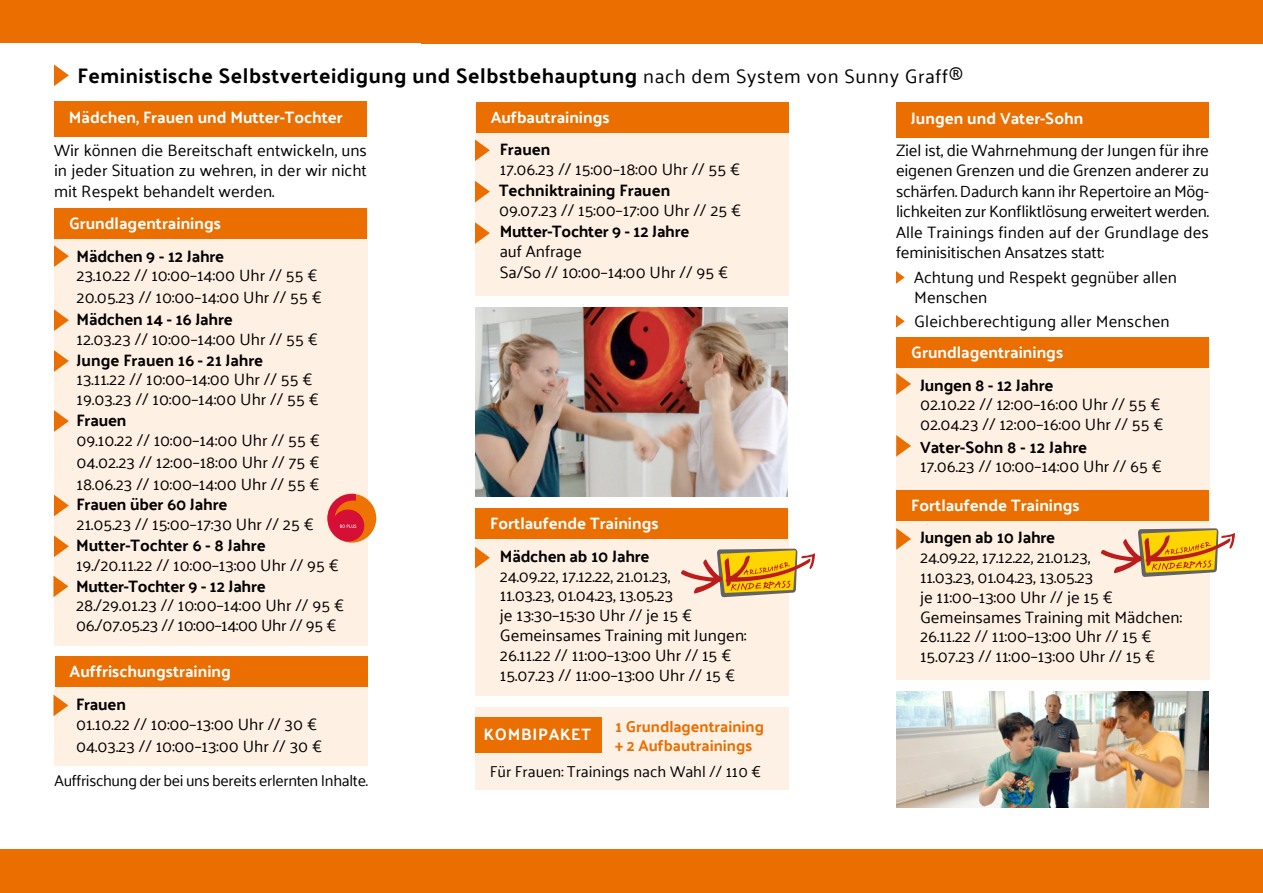
<style>
.page{position:relative;width:1263px;height:893px;background:#fff}
.page>*{position:absolute;margin:0;border:0;box-sizing:border-box;transform-origin:0 0}
.t1{font:700 21px "Palanquin";letter-spacing:.025em;color:#000}
.t2{font:16.5px/19.8px "Palanquin";color:#000}
.t3{font:700 16.5px "Palanquin";letter-spacing:-.01em;color:#000}
.t4{font:700 16.5px "Palanquin";color:#fff}
.t5{font:700 16.5px "Palanquin";letter-spacing:.04em;color:#fff}
.t6{font:15.75px "Palanquin";letter-spacing:-.02em;color:#000}
.t7{font:700 15.75px/18.9px "Palanquin";color:#ea6e00}
.t8{font:15.75px "Palanquin";color:#000}
.s1{font-weight:400;font-size:19.5px}
</style>
<div class="page">
<div style="left:475px;top:104px;width:313px;height:192px;background:#fff0e4"></div>
<div style="left:475px;top:510px;width:313px;height:185px;background:#fff0e4"></div>
<div style="left:896px;top:102px;width:313px;height:36px;background:#ea6e00"></div>
<div style="left:54px;top:101px;width:313px;height:36px;background:#ea6e00"></div>
<div style="left:0;top:850px;width:1263px;height:43px;background:#ea6e00"></div>
<div style="left:0;top:0;width:1263px;height:42px;background:#ea6e00"></div>
<svg style="left:54px;top:64px;width:15px;height:22px"></svg>
<div style="left:54px;top:208px;width:313px;height:438px;background:#fff0e4"></div>
<div style="left:54px;top:208px;width:313px;height:31px;background:#ea6e00"></div>
<svg style="left:475px;top:547px;width:15px;height:21px"></svg>
<svg style="left:475px;top:139px;width:15px;height:22px"></svg>
<svg style="left:475px;top:181px;width:15px;height:21px"></svg>
<div style="left:421px;top:0;width:842px;height:43px;background:#ea6e00"></div>
<div style="left:896px;top:337px;width:313px;height:342px;background:#fff0e4"></div>
<svg style="left:896px;top:373px;width:15px;height:22px"></svg>
<svg style="left:896px;top:435px;width:15px;height:22px"></svg>
<svg style="left:896px;top:528px;width:15px;height:22px"></svg>
<svg style="left:475px;top:222px;width:15px;height:22px"></svg>
<svg style="left:54px;top:309px;width:15px;height:22px"></svg>
<svg style="left:54px;top:245px;width:15px;height:22px"></svg>
<svg style="left:53px;top:576px;width:15px;height:21px"></svg>
<svg style="left:54px;top:535px;width:15px;height:22px"></svg>
<svg style="left:54px;top:350px;width:15px;height:22px"></svg>
<div style="left:476px;top:102px;width:312px;height:31px;background:#ea6e00"></div>
<div style="left:475px;top:508px;width:313px;height:30px;background:#ea6e00"></div>
<div style="left:896px;top:337px;width:313px;height:30px;background:#ea6e00"></div>
<div style="left:896px;top:491px;width:313px;height:30px;background:#ea6e00"></div>
<img style="left:896px;top:691px;width:312px;height:117px">
<svg style="left:896px;top:271px;width:9px;height:13px"></svg>
<svg style="left:896px;top:315px;width:9px;height:13px"></svg>
<img style="left:475px;top:307px;width:313px;height:189px">
<svg style="left:54px;top:495px;width:15px;height:21px"></svg>
<svg style="left:54px;top:410px;width:15px;height:22px"></svg>
<svg style="left:1101px;top:528px;width:134px;height:49px"></svg>
<svg style="left:681px;top:549px;width:134px;height:48px"></svg>
<div style="left:54px;top:686px;width:313px;height:80px;background:#fff0e4"></div>
<svg style="left:53px;top:695px;width:15px;height:21px"></svg>
<div style="left:327px;top:494px;width:49px;height:49px;background:#ed7303;border-radius:50%"></div>
<svg style="left:327px;top:494px;width:37px;height:48px"></svg>
<div style="left:55px;top:657px;width:312px;height:30px;background:#ea6e00"></div>
<div style="left:475px;top:707px;width:314px;height:82px;background:#fdf1e6"></div>
<div style="left:475px;top:717px;width:126px;height:36px;background:#ea6e00"></div>
<p class="t1" style="left:78px;top:63px;width:887px">Feministische Selbstverteidigung und Selbstbehauptung <span class="s1">nach dem System von Sunny Graff®</span></p>
<p class="t4" style="left:69px;top:108px;width:275px">Mädchen, Frauen und Mutter-Tochter</p>
<p class="t2" style="left:54px;top:140px;width:314px;line-height:20.4px;text-align:justify">Wir können die Bereitschaft entwickeln, uns in jeder Situation zu wehren, in der wir nicht mit Respekt behandelt werden.</p>
<p class="t4" style="left:69px;top:214px;width:153px">Grundlagentrainings</p>
<p class="t3" style="left:77px;top:246px;width:149px">Mädchen 9 - 12 Jahre</p>
<p class="t2" style="left:77px;top:265px;width:247px;line-height:21.9px">23.10.22 // 10:00–14:00 Uhr // 55 €<br>20.05.23 // 10:00–14:00 Uhr // 55 €</p>
<p class="t3" style="left:77px;top:310px;width:158px">Mädchen 14 - 16 Jahre</p>
<p class="t2" style="left:77px;top:329px;width:243px">12.03.23 // 10:00–14:00 Uhr // 55 €</p>
<p class="t3" style="left:77px;top:350px;width:188px">Junge Frauen 16 - 21 Jahre</p>
<p class="t2" style="left:77px;top:370px;width:244px">13.11.22 // 10:00–14:00 Uhr // 55 €<br>19.03.23 // 10:00–14:00 Uhr // 55 €</p>
<p class="t3" style="left:77px;top:410px;width:51px">Frauen</p>
<p class="t2" style="left:77px;top:429px;width:245px;line-height:21.9px;text-align:justify">09.10.22 // 10:00–14:00 Uhr // 55 € 04.02.23 // 12:00–18:00 Uhr // 75 € 18.06.23 // 10:00–14:00 Uhr // 55 €</p>
<p class="t3" style="left:77px;top:495px;width:152px">Frauen über 60 Jahre</p>
<p class="t2" style="left:77px;top:514px;width:239px">21.05.23 // 15:00–17:30 Uhr // 25 €</p>
<p class="t3" style="left:76px;top:536px;width:191px">Mutter-Tochter 6 ‑ 8 Jahre</p>
<p class="t2" style="left:76px;top:556px;width:264px">19./20.11.22 // 10:00–13:00 Uhr // 95 €</p>
<p class="t3" style="left:76px;top:576px;width:191px">Mutter-Tochter 9 ‑ 12 Jahre</p>
<p class="t2" style="left:76px;top:596px;width:269px">28./29.01.23 // 10:00–14:00 Uhr // 95 €<br>06./07.05.23 // 10:00–14:00 Uhr // 95 €</p>
<p class="t4" style="left:70px;top:662px;width:163px">Auffrischungstraining</p>
<p class="t3" style="left:76px;top:695px;width:51px">Frauen</p>
<p class="t2" style="left:76px;top:713px;width:247px;line-height:21.9px">01.10.22 // 10:00–13:00 Uhr // 30 €<br>04.03.23 // 10:00–13:00 Uhr // 30 €</p>
<p class="t6" style="left:55px;top:771px;width:315px">Auffrischung der bei uns bereits erlernten Inhalte.</p>
<p class="t4" style="left:491px;top:107px;width:120px">Aufbautrainings</p>
<p class="t3" style="left:500px;top:140px;width:52px">Frauen</p>
<p class="t2" style="left:500px;top:160px;width:242px">17.06.23 // 15:00–18:00 Uhr // 55 €</p>
<p class="t3" style="left:499px;top:181px;width:173px">Techniktraining Frauen</p>
<p class="t2" style="left:499px;top:200px;width:244px">09.07.23 // 15:00–17:00 Uhr // 25 €</p>
<p class="t3" style="left:500px;top:221px;width:191px">Mutter-Tochter 9 ‑ 12 Jahre</p>
<p class="t2" style="left:500px;top:240px;width:230px;line-height:21.9px">auf Anfrage<br>Sa/So // 10:00–14:00 Uhr // 95 €</p>
<p class="t4" style="left:490px;top:513px;width:170px">Fortlaufende Trainings</p>
<p class="t3" style="left:500px;top:546px;width:151px">Mädchen ab 10 Jahre</p>
<p class="t2" style="left:500px;top:566px;width:248px">24.09.22, 17.12.22, 21.01.23,<br>11.03.23, 01.04.23, 13.05.23<br>je 13:30–15:30 Uhr // je 15 €<br>Gemeinsames Training mit Jungen:<br>26.11.22 // 11:00–13:00 Uhr // 15 €<br>15.07.23 // 11:00–13:00 Uhr // 15 €</p>
<p class="t7" style="left:615px;top:717px;width:150px">1 Grundlagentraining + 2 Aufbautrainings</p>
<p class="t5" style="left:484px;top:724px;width:109px">KOMBIPAKET</p>
<p class="t8" style="left:490px;top:762px;width:273px">Für Frauen: Trainings nach Wahl // 110 €</p>
<p class="t4" style="left:911px;top:109px;width:174px">Jungen und Vater‑Sohn</p>
<p class="t2" style="left:896px;top:140px;width:314px;line-height:20.4px;text-align:justify">Ziel ist, die Wahrnehmung der Jungen für ihre eigenen Grenzen und die Grenzen anderer zu schärfen. Dadurch kann ihr Repertoire an Mög&shy;lichkeiten zur Konfliktlösung erweitert werden.<br>Alle Trainings finden auf der Grundlage des feminisitischen Ansatzes statt:</p>
<p class="t2" style="left:914px;top:268px;width:264px">Achtung und Respekt gegnüber allen<br>Menschen</p>
<p class="t2" style="left:914px;top:312px;width:257px">Gleichberechtigung aller Menschen</p>
<p class="t4" style="left:911px;top:342px;width:153px">Grundlagentrainings</p>
<p class="t3" style="left:920px;top:375px;width:135px">Jungen 8 ‑ 12 Jahre</p>
<p class="t2" style="left:920px;top:395px;width:245px">02.10.22 // 12:00–16:00 Uhr // 55 €<br>02.04.23 // 12:00–16:00 Uhr // 55 €</p>
<p class="t3" style="left:920px;top:437px;width:169px">Vater-Sohn 8 ‑ 12 Jahre</p>
<p class="t2" style="left:920px;top:457px;width:243px">17.06.23 // 10:00–14:00 Uhr // 65 €</p>
<p class="t4" style="left:911px;top:496px;width:170px">Fortlaufende Trainings</p>
<p class="t3" style="left:920px;top:528px;width:137px">Jungen ab 10 Jahre</p>
<p class="t2" style="left:920px;top:548px;width:263px">24.09.22, 17.12.22, 21.01.23,<br>11.03.23, 01.04.23, 13.05.23<br>je 11:00–13:00 Uhr // je 15 €<br>Gemeinsames Training mit Mädchen:<br>26.11.22 // 11:00–13:00 Uhr // 15 €<br>15.07.23 // 11:00–13:00 Uhr // 15 €</p>
</div>
